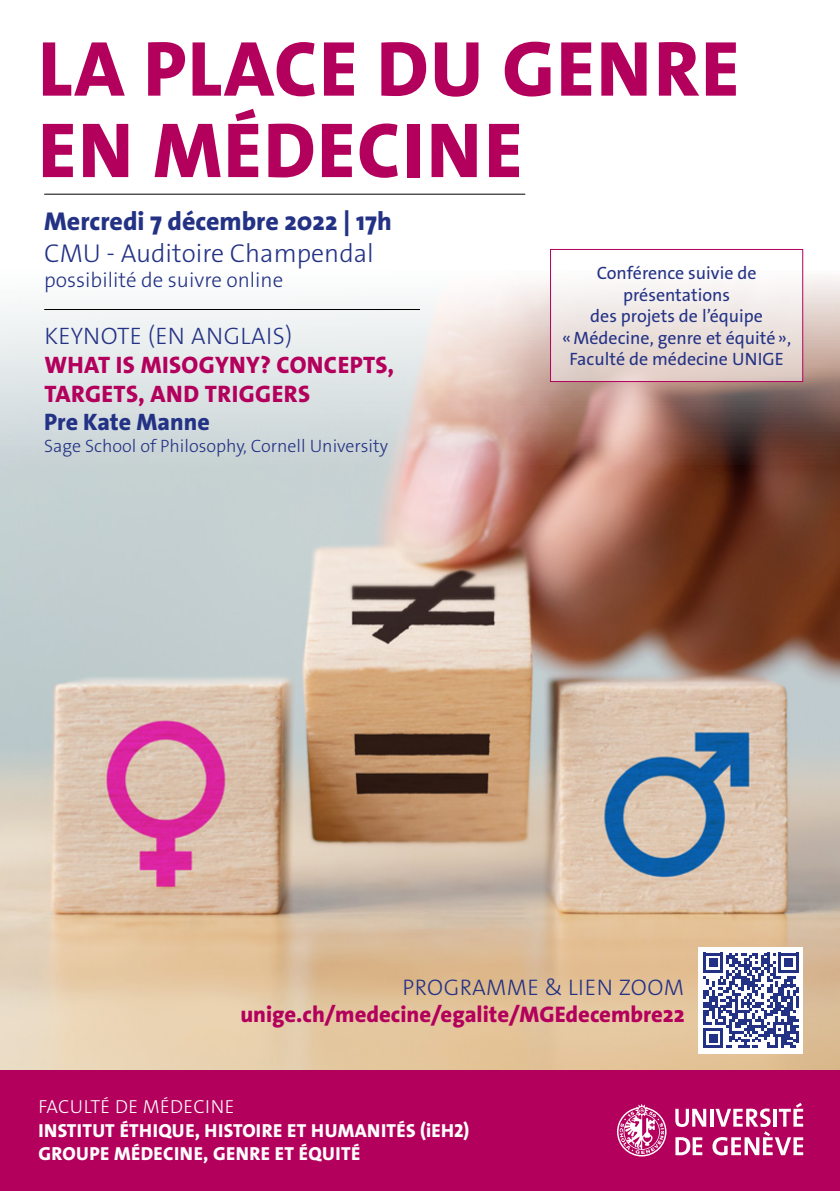
<style>
.page{position:relative;width:840px;height:1191px;background:#fff}
.page>*{position:absolute;margin:0;border:0;box-sizing:border-box;transform-origin:0 0}
.t1{font:800 78.8px/81.4px "The Sans Os F";letter-spacing:.02em;color:#b3005c}
.t2{font:800 26px "The Sans Os F";color:#243285}
.t3{font:300 26px "The Sans Os F";color:#243285}
.t4{font:800 24px/28.8px "The Sans Os F";letter-spacing:.02em;color:#b3005c}
.t5{font:300 24px "The Sans Os F";letter-spacing:.02em;color:#243285}
.t6{font:800 24px "The Sans Os F";color:#243285}
.t7{font:800 22.6px "The Sans Os F";color:#b3005c}
.t8{font:300 22.6px "The Sans Os F";letter-spacing:.02em;color:#243285}
.t9{font:300 21px "The Sans Os F";color:#243285}
.t10{font:800 19px "The Sans Os F";letter-spacing:.02em;color:#fff}
.t11{font:300 19px "The Sans Os F";letter-spacing:.02em;color:#fff}
.t12{font:18px/21.6px "The Sans Os F";color:#243285;text-align:center}
.t13{font:300 18px "The Sans Os F";color:#243285}
</style>
<div class="page">
<img style="left:0;top:270px;width:839px;height:800px">
<div style="left:0;top:1070px;width:839px;height:121px;background:#b3005c"></div>
<svg style="left:617px;top:1103px;width:49px;height:53px"></svg>
<svg style="left:675px;top:1108px;width:30px;height:19px"></svg>
<svg style="left:710px;top:1109px;width:2px;height:17px"></svg>
<svg style="left:675px;top:1137px;width:27px;height:18px"></svg>
<svg style="left:712px;top:1102px;width:90px;height:53px"></svg>
<div style="left:698px;top:947px;width:104px;height:106px;background:#fff"></div>
<svg style="left:703px;top:952px;width:95px;height:96px"></svg>
<hr style="left:44px;top:194px;width:481px;height:1px;background:#000">
<hr style="left:44px;top:309px;width:376px;height:1px;background:#000">
<div style="left:550px;top:249px;width:252px;height:132px;background:linear-gradient(to bottom,#fff,#deccc5)"></div>
<div style="left:549px;top:249px;width:253px;height:133px;border:1px solid #b3005c"></div>
<p class="t1" style="left:38px;top:29px;width:702px">LA PLACE DU GENRE<br>EN MÉDECINE</p>
<p class="t2" style="left:44px;top:205px;width:349px">Mercredi 7 décembre 2022 | 17h</p>
<p class="t3" style="left:44px;top:236px;width:331px">CMU - Auditoire Champendal</p>
<p class="t9" style="left:44px;top:266px;width:240px">possibilité de suivre online</p>
<p class="t12" style="left:561px;top:262px;width:230px">Conférence suivie de présentations<br>des projets de l’équipe «Médecine, genre et équité»,<br>Faculté de médecine UNIGE</p>
<p class="t5" style="left:44px;top:320px;width:249px">KEYNOTE (EN ANGLAIS)</p>
<p class="t4" style="left:44px;top:350px;width:351px">WHAT IS MISOGYNY? CONCEPTS,<br>TARGETS, AND TRIGGERS</p>
<p class="t6" style="left:44px;top:407px;width:167px">Pre Kate Manne</p>
<p class="t13" style="left:44px;top:434px;width:345px">Sage School of Philosophy, Cornell University</p>
<p class="t8" style="left:402px;top:973px;width:283px">PROGRAMME &amp; LIEN ZOOM</p>
<p class="t7" style="left:240px;top:1000px;width:445px">unige.ch/medecine/egalite/MGEdecembre22</p>
<p class="t11" style="left:38px;top:1094px;width:197px">FACULTÉ DE MÉDECINE</p>
<p class="t10" style="left:38px;top:1118px;width:432px">INSTITUT ÉTHIQUE, HISTOIRE ET HUMANITÉS (iEH2)</p>
<p class="t10" style="left:38px;top:1141px;width:323px">GROUPE MÉDECINE, GENRE ET ÉQUITÉ</p>
</div>
